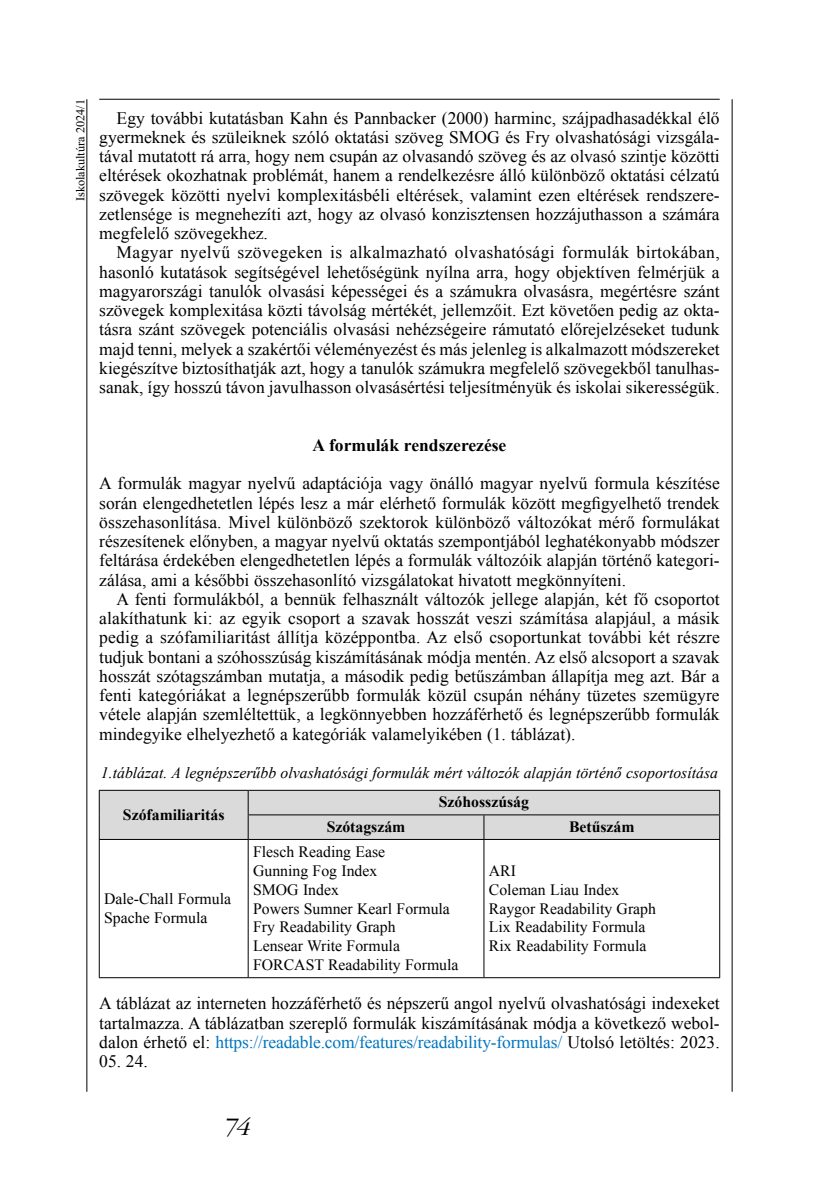
<style>
.page{position:relative;width:819px;height:1191px;background:#fff}
.page>*{position:absolute;margin:0;border:0;box-sizing:border-box;transform-origin:0 0}
.t1{font:24.5px "Garamond Itc TOT Ligh Ital";color:#000}
.Kenyér___behúzás{font:17.5px/19.2px "Times New Roman";color:#000;text-align:justify}
.Kenyér{font:17.5px/19.2px "Times New Roman";color:#000;text-align:justify}
.Cím_1{font:700 17.5px "Times New Roman";color:#000}
.t2{font:15.75px "Times New Roman";color:#000}
.Tabla_cime{font:15.75px "Times New Roman PS Italic MT2";color:#000}
.t3{font:700 15.75px "Times New Roman";color:#000}
.t4{font:12.25px "Times New Roman PSMT2";color:#000}
.s1{color:#0075bf}
</style>
<div class="page">
<hr style="left:87px;top:99px;width:1px;height:992px;background:#000">
<hr style="left:731px;top:99px;width:1px;height:992px;background:#000">
<hr style="left:99px;top:99px;width:620px;height:1px;background:#000">
<svg style="left:99px;top:790px;width:621px;height:49px"></svg>
<hr style="left:99px;top:839px;width:149px;height:1px;background:#000">
<hr style="left:99px;top:840px;width:1px;height:137px;background:#000">
<hr style="left:248px;top:839px;width:236px;height:1px;background:#000">
<hr style="left:248px;top:840px;width:1px;height:137px;background:#000">
<hr style="left:484px;top:839px;width:236px;height:1px;background:#000">
<hr style="left:483px;top:840px;width:1px;height:137px;background:#000">
<hr style="left:719px;top:840px;width:1px;height:137px;background:#000">
<hr style="left:99px;top:977px;width:149px;height:1px;background:#000">
<hr style="left:248px;top:977px;width:236px;height:1px;background:#000">
<hr style="left:484px;top:977px;width:236px;height:1px;background:#000">
<p class="t4" style="left:72px;top:201px;width:104px;rotate:-90deg">Iskolakultúra 2024/1</p>
<p class="Kenyér___behúzás" style="left:99px;top:108px;width:622px;text-indent:17px">Egy további kutatásban Kahn és Pannbacker (2000) harminc, szájpadhasadékkal élő gyermeknek és szüleiknek szóló oktatási szöveg SMOG és Fry olvashatósági vizsgála&shy;tával mutatott rá arra, hogy nem csupán az olvasandó szöveg és az olvasó szintje közötti eltérések okozhatnak problémát, hanem a rendelkezésre álló különböző oktatási célzatú szövegek közötti nyelvi komplexitásbéli eltérések, valamint ezen eltérések rendszere&shy;zetlensége is megnehezíti azt, hogy az olvasó konzisztensen hozzájuthasson a számára megfelelő szövegekhez.</p>
<p class="Kenyér___behúzás" style="left:99px;top:242px;width:622px;text-indent:17px">Magyar nyelvű szövegeken is alkalmazható olvashatósági formulák birtokában, hasonló kutatások segítségével lehetőségünk nyílna arra, hogy objektíven felmérjük a magyarországi tanulók olvasási képességei és a számukra olvasásra, megértésre szánt szövegek komplexitása közti távolság mértékét, jellemzőit. Ezt követően pedig az okta&shy;tásra szánt szövegek potenciális olvasási nehézségeire rámutató előrejelzéseket tudunk majd tenni, melyek a szakértői véleményezést és más jelenleg is alkalmazott módszereket kiegészítve biztosíthatják azt, hogy a tanulók számukra megfelelő szövegekből tanulhas&shy;sanak, így hosszú távon javulhasson olvasásértési teljesítményük és iskolai sikerességük.</p>
<p class="Cím_1" style="left:312px;top:433px;width:195px">A formulák rendszerezése</p>
<p class="Kenyér" style="left:99px;top:473px;width:622px">A formulák magyar nyelvű adaptációja vagy önálló magyar nyelvű formula készítése során elengedhetetlen lépés lesz a már elérhető formulák között megfigyelhető trendek összehasonlítása. Mivel különböző szektorok különböző változókat mérő formulákat részesítenek előnyben, a magyar nyelvű oktatás szempontjából leghatékonyabb módszer feltárása érdekében elengedhetetlen lépés a formulák változóik alapján történő kategori&shy;zálása, ami a későbbi összehasonlító vizsgálatokat hivatott megkönnyíteni.</p>
<p class="Kenyér___behúzás" style="left:99px;top:589px;width:622px;text-indent:17px">A fenti formulákból, a bennük felhasznált változók jellege alapján, két fő csoportot alakíthatunk ki: az egyik csoport a szavak hosszát veszi számítása alapjául, a másik pedig a szófamiliaritást állítja középpontba. Az első csoportunkat további két részre tudjuk bontani a szóhosszúság kiszámításának módja mentén. Az első alcsoport a szavak hosszát szótagszámban mutatja, a második pedig betűszámban állapítja meg azt. Bár a fenti kategóriákat a legnépszerűbb formulák közül csupán néhány tüzetes szemügyre vétele alapján szemléltettük, a legkönnyebben hozzáférhető és legnépszerűbb formulák mindegyike elhelyezhető a kategóriák valamelyikében (1. táblázat).</p>
<p class="Tabla_cime" style="left:101px;top:762px;width:618px">1.táblázat. A legnépszerűbb olvashatósági formulák mért változók alapján történő csoportosítása</p>
<p class="t3" style="left:123px;top:803px;width:103px">Szófamiliaritás</p>
<p class="t3" style="left:439px;top:791px;width:92px">Szóhosszúság</p>
<p class="t3" style="left:326px;top:816px;width:80px">Szótagszám</p>
<p class="t3" style="left:569px;top:816px;width:67px">Betűszám</p>
<p class="t2" style="left:104px;top:888px;width:128px">Dale-Chall Formula</p>
<p class="t2" style="left:104px;top:907px;width:105px">Spache Formula</p>
<p class="t2" style="left:253px;top:841px;width:134px">Flesch Reading Ease</p>
<p class="t2" style="left:253px;top:860px;width:126px">Gunning Fog Index</p>
<p class="t2" style="left:253px;top:878px;width:87px">SMOG Index</p>
<p class="t2" style="left:253px;top:897px;width:198px">Powers Sumner Kearl Formula</p>
<p class="t2" style="left:253px;top:916px;width:144px">Fry Readability Graph</p>
<p class="t2" style="left:253px;top:935px;width:148px">Lensear Write Formula</p>
<p class="t2" style="left:253px;top:954px;width:207px">FORCAST Readability Formula</p>
<p class="t2" style="left:489px;top:860px;width:29px">ARI</p>
<p class="t2" style="left:489px;top:878px;width:132px">Coleman Liau Index</p>
<p class="t2" style="left:489px;top:897px;width:168px">Raygor Readability Graph</p>
<p class="t2" style="left:489px;top:916px;width:158px">Lix Readability Formula</p>
<p class="t2" style="left:489px;top:935px;width:159px">Rix Readability Formula</p>
<p class="Kenyér" style="left:99px;top:993px;width:622px">A táblázat az interneten hozzáférhető és népszerű angol nyelvű olvashatósági indexeket tartalmazza. A táblázatban szereplő formulák kiszámításának módja a következő webol&shy;dalon érhető el: <span class="s1">https://readable.com/features/readability-formulas/</span> Utolsó letöltés: 2023.</p>
<p class="Kenyér" style="left:99px;top:1051px;width:50px">05. 24.</p>
<h1 class="t1" style="left:223px;top:1113px;width:29px">74</h1>
</div>
